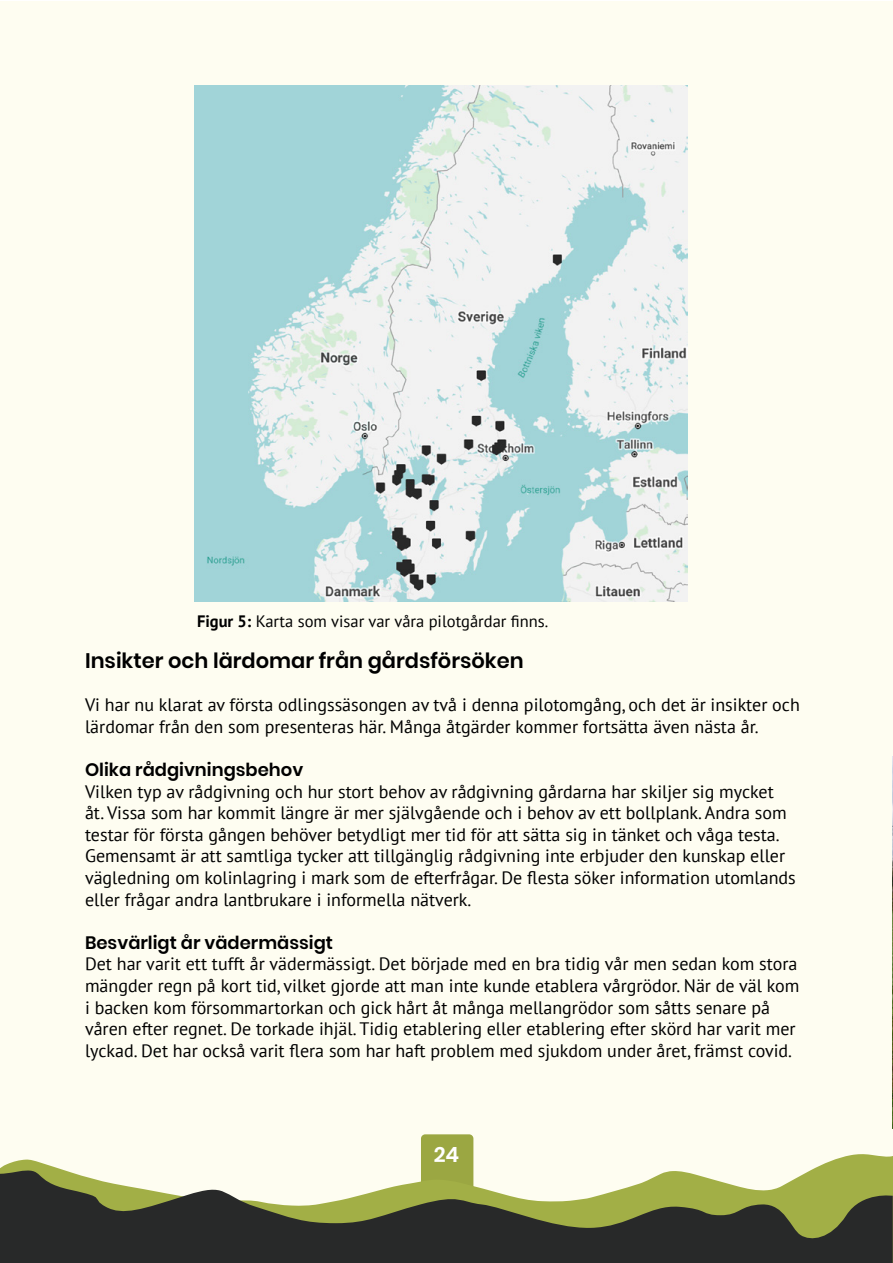
<style>
.page{position:relative;width:893px;height:1263px;background:#fff}
.page>*{position:absolute;margin:0;border:0;box-sizing:border-box;transform-origin:0 0}
.t1{font:600 21px "Poppins";color:#000}
.t2{font:600 21px "Poppins";color:#fff}
.t3{font:18px/21.6px "PT Sans";color:#000}
.t4{font:600 18px "Poppins";color:#000}
.t5{font:16.5px "PT Sans";color:#000}
.s1{font-weight:700}
</style>
<div class="page">
<div style="left:1px;top:1px;width:892px;height:1262px;background:#fefdf1"></div>
<img style="left:892px;top:756px;width:1px;height:373px">
<svg style="left:421px;top:1134px;width:52px;height:20px"></svg>
<img style="left:194px;top:85px;width:493px;height:517px">
<svg style="left:0;top:1154px;width:892px;height:16px"></svg>
<svg style="left:0;top:1170px;width:892px;height:93px;fill:#282929"></svg>
<svg style="left:892px;top:1156px;width:1px;height:107px"></svg>
<p class="t5" style="left:197px;top:610px;width:353px"><span class="s1">Figur 5:</span> Karta som visar var våra pilotgårdar finns.</p>
<p class="t1" style="left:85px;top:648px;width:440px">Insikter och lärdomar från gårdsförsöken</p>
<p class="t3" style="left:85px;top:694px;width:716px">Vi har nu klarat av första odlingssäsongen av två i denna pilotomgång, och det är insikter och lärdomar från den som presenteras här. Många åtgärder kommer fortsätta även nästa år.</p>
<p class="t4" style="left:85px;top:759px;width:220px">Olika rådgivningsbehov</p>
<p class="t3" style="left:85px;top:780px;width:712px">Vilken typ av rådgivning och hur stort behov av rådgivning gårdarna har skiljer sig mycket åt. Vissa som har kommit längre är mer självgående och i behov av ett bollplank. Andra som testar för första gången behöver betydligt mer tid för att sätta sig in tänket och våga testa.<br>Gemensamt är att samtliga tycker att tillgänglig rådgivning inte erbjuder den kunskap eller vägledning om kolinlagring i mark som de efterfrågar. De flesta söker information utomlands eller frågar andra lantbrukare i informella nätverk.</p>
<p class="t4" style="left:85px;top:932px;width:250px">Besvärligt år vädermässigt</p>
<p class="t3" style="left:85px;top:953px;width:716px">Det har varit ett tufft år vädermässigt. Det började med en bra tidig vår men sedan kom stora mängder regn på kort tid, vilket gjorde att man inte kunde etablera vårgrödor. När de väl kom i backen kom försommartorkan och gick hårt åt många mellangrödor som såtts senare på våren efter regnet. De torkade ihjäl. Tidig etablering eller etablering efter skörd har varit mer lyckad. Det har också varit flera som har haft problem med sjukdom under året, främst covid.</p>
<p class="t2" style="left:434px;top:1143px;width:27px">24</p>
</div>
